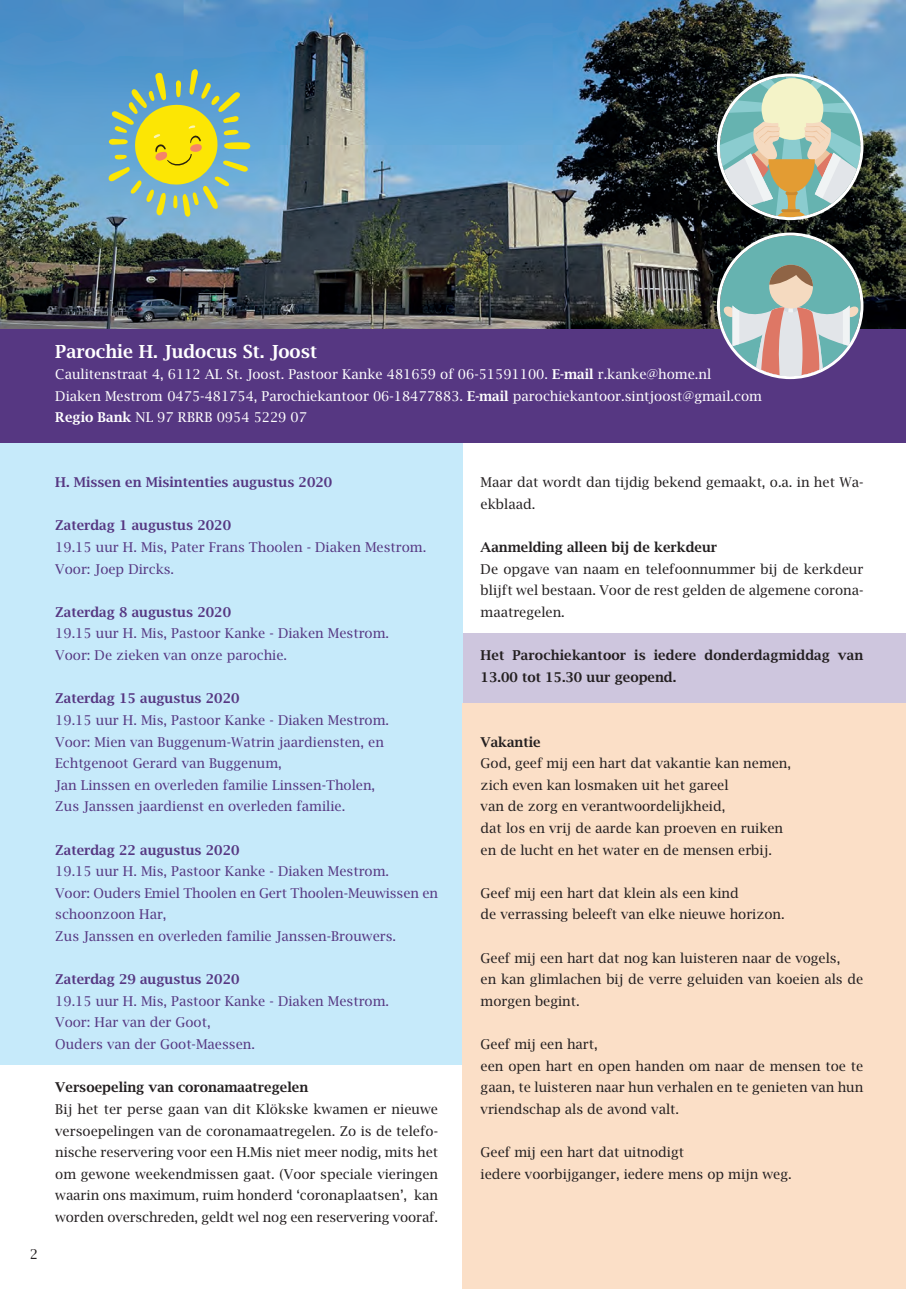
<style>
.page{position:relative;width:906px;height:1289px;background:#fff}
.page>*{position:absolute;margin:0;border:0;box-sizing:border-box;transform-origin:0 0}
.t1{font:600 18px "Lucida Bright";color:#fff}
.t2{font:13.5px/21.6px "Lucida Bright";color:#231f20}
.t3{font:13.5px/21.6px "Lucida Bright";color:#563782}
.t4{font:13.5px/21.6px "Lucida Bright";color:#fff}
.t5{font:600 13.5px "Lucida Bright";color:#563782}
.t6{font:600 13.5px/21.6px "Lucida Bright";color:#231f20}
.s1{font-weight:600}
</style>
<div class="page">
<div style="left:462px;top:633px;width:444px;height:70px;background:#cec6de"></div>
<div style="left:0;top:438px;width:462px;height:626px;background:#c6eafa"></div>
<div style="left:462px;top:703px;width:444px;height:585px;background:#fbdfc7"></div>
<div style="left:0;top:328px;width:906px;height:114px;background:#563782"></div>
<img style="left:0;top:1px;width:906px;height:327px">
<svg style="left:717px;top:232px;width:146px;height:147px;background:#8d9c9f"></svg>
<svg style="left:717px;top:74px;width:146px;height:146px;background:#9dafa2"></svg>
<svg style="left:108px;top:69px;width:142px;height:148px;background:#9abb89"></svg>
<h1 class="t1" style="left:55px;top:341px;width:263px">Parochie H. Judocus St. Joost</h1>
<p class="t4" style="left:55px;top:363px;width:708px">Caulitenstraat 4, 6112 AL St. Joost. Pastoor Kanke 481659 of 06-51591100. <span class="s1">E-mail</span> r.kanke@home.nl<br>Diaken Mestrom 0475-481754, Parochiekantoor 06-18477883. <span class="s1">E-mail</span> parochiekantoor.sintjoost@gmail.com<br><span class="s1">Regio Bank</span> NL 97 RBRB 0954 5229 07</p>
<p class="t2" style="left:30px;top:1243px;width:10px">2</p>
<p class="t5" style="left:55px;top:474px;width:278px">H. Missen en Misintenties augustus 2020</p>
<p class="t5" style="left:55px;top:518px;width:177px">Zaterdag 1 augustus 2020</p>
<p class="t3" style="left:55px;top:536px;width:372px">19.15 uur H. Mis, Pater Frans Thoolen - Diaken Mestrom.<br>Voor: Joep Dircks.</p>
<p class="t5" style="left:55px;top:604px;width:177px">Zaterdag 8 augustus 2020</p>
<p class="t3" style="left:55px;top:623px;width:335px">19.15 uur H. Mis, Pastoor Kanke - Diaken Mestrom.<br>Voor: De zieken van onze parochie.</p>
<p class="t5" style="left:55px;top:690px;width:186px">Zaterdag 15 augustus 2020</p>
<p class="t3" style="left:55px;top:709px;width:335px">19.15 uur H. Mis, Pastoor Kanke - Diaken Mestrom.<br>Voor: Mien van Buggenum-Watrin jaardiensten, en Echtgenoot Gerard van Buggenum,<br>Jan Linssen en overleden familie Linssen-Tholen, Zus Janssen jaardienst en overleden familie.</p>
<p class="t5" style="left:55px;top:842px;width:186px">Zaterdag 22 augustus 2020</p>
<p class="t3" style="left:55px;top:860px;width:384px">19.15 uur H. Mis, Pastoor Kanke - Diaken Mestrom.<br>Voor: Ouders Emiel Thoolen en Gert Thoolen-Meuwissen en schoonzoon Har,<br>Zus Janssen en overleden familie Janssen-Brouwers.</p>
<p class="t5" style="left:55px;top:971px;width:186px">Zaterdag 29 augustus 2020</p>
<p class="t3" style="left:55px;top:990px;width:335px">19.15 uur H. Mis, Pastoor Kanke - Diaken Mestrom.<br>Voor: Har van der Goot,<br>Ouders van der Goot-Maessen.</p>
<p class="t6" style="left:55px;top:1076px;width:254px">Versoepeling van coronamaatregelen</p>
<p class="t2" style="left:55px;top:1098px;width:384px;text-align:justify">Bij het ter perse gaan van dit Klökske kwamen er nieuwe versoepelingen van de coronamaatregelen. Zo is de telefo&shy;nische reservering voor een H.Mis niet meer nodig, mits het om gewone weekendmissen gaat. (Voor speciale vieringen waarin ons maximum, ruim honderd ‘coronaplaatsen’, kan worden overschreden, geldt wel nog een reservering vooraf.</p>
<p class="t2" style="left:480px;top:471px;width:384px">Maar dat wordt dan tijdig bekend gemaakt, o.a. in het Wa&shy;ekblaad.</p>
<p class="t6" style="left:480px;top:536px;width:238px">Aanmelding alleen bij de kerkdeur</p>
<p class="t2" style="left:480px;top:558px;width:384px;text-align:justify">De opgave van naam en telefoonnummer bij de kerkdeur blijft wel bestaan. Voor de rest gelden de algemene corona&shy;maatregelen.</p>
<p class="t6" style="left:480px;top:644px;width:384px">Het Parochiekantoor is iedere donderdagmiddag van<br>13.00 tot 15.30 uur geopend.</p>
<p class="t6" style="left:480px;top:731px;width:62px">Vakantie</p>
<p class="t2" style="left:480px;top:752px;width:312px">God, geef mij een hart dat vakantie kan nemen, zich even kan losmaken uit het gareel<br>van de zorg en verantwoordelijkheid,<br>dat los en vrij de aarde kan proeven en ruiken en de lucht en het water en de mensen erbij.</p>
<p class="t2" style="left:480px;top:882px;width:305px">Geef mij een hart dat klein als een kind<br>de verrassing beleeft van elke nieuwe horizon.</p>
<p class="t2" style="left:480px;top:947px;width:384px">Geef mij een hart dat nog kan luisteren naar de vogels,<br>en kan glimlachen bij de verre geluiden van koeien als de morgen begint.</p>
<p class="t2" style="left:480px;top:1033px;width:384px">Geef mij een hart,<br>een open hart en open handen om naar de mensen toe te gaan, te luisteren naar hun verhalen en te genieten van hun vriendschap als de avond valt.</p>
<p class="t2" style="left:480px;top:1141px;width:312px">Geef mij een hart dat uitnodigt<br>iedere voorbijganger, iedere mens op mijn weg.</p>
</div>
